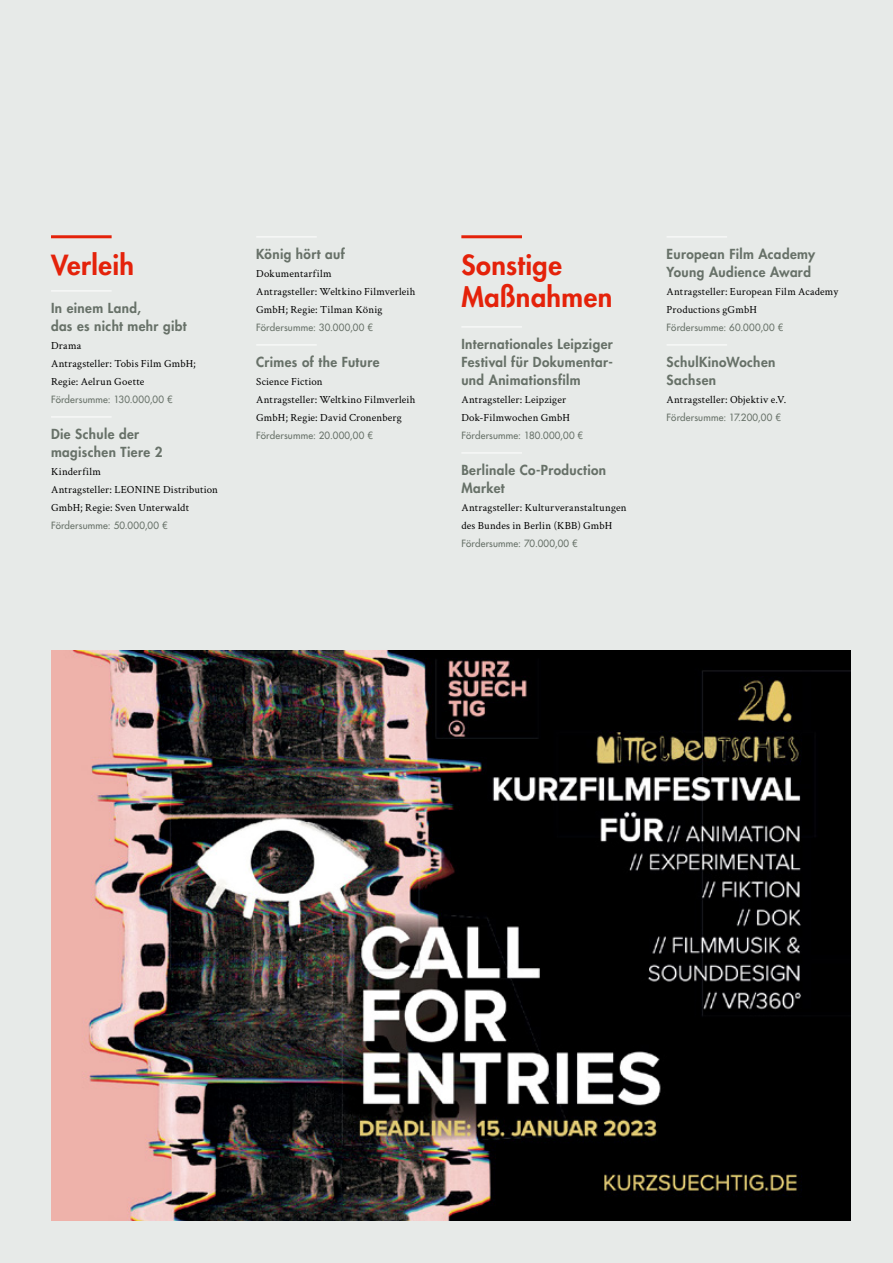
<style>
.page{position:relative;width:893px;height:1263px;background:#e7eae8}
.page>*{position:absolute;margin:0;border:0;box-sizing:border-box;transform-origin:0 0}
.F_Rubrik{font:800 27px/31.5px "Futura Std";letter-spacing:.02em;color:#e4220a}
.F_Filmtitel{font:800 13.5px/18px "Futura Std";letter-spacing:.03em;color:#677168}
.F_Daten{font:10.8px/18px "Crimson Text";letter-spacing:.015em;color:#000}
.F_Fördersumme{font:500 9.75px "Futura Std";letter-spacing:.02em;color:#677168}
</style>
<div class="page">
<hr style="left:51px;top:235px;width:61px;height:3px;background:#e4220a">
<hr style="left:51px;top:291px;width:61px;height:1px;background:#fff">
<hr style="left:51px;top:417px;width:61px;height:1px;background:#fff">
<hr style="left:256px;top:237px;width:61px;height:1px;background:#fff">
<hr style="left:256px;top:345px;width:61px;height:1px;background:#fff">
<hr style="left:461px;top:235px;width:61px;height:3px;background:#e4220a">
<hr style="left:461px;top:327px;width:61px;height:1px;background:#fff">
<hr style="left:461px;top:453px;width:61px;height:1px;background:#fff">
<hr style="left:666px;top:237px;width:61px;height:1px;background:#fff">
<hr style="left:666px;top:345px;width:61px;height:1px;background:#fff">
<img style="left:51px;top:651px;width:799px;height:569px">
<p class="F_Rubrik" style="left:51px;top:249px;width:85px">Verleih</p>
<p class="F_Filmtitel" style="left:51px;top:299px;width:137px">In einem Land,<br>das es nicht mehr gibt</p>
<p class="F_Daten" style="left:51px;top:336px;width:32px">Drama</p>
<p class="F_Daten" style="left:51px;top:354px;width:146px">Antragsteller: Tobis Film GmbH;</p>
<p class="F_Daten" style="left:51px;top:372px;width:95px">Regie: Aelrun Goette</p>
<p class="F_Fördersumme" style="left:51px;top:393px;width:123px">Fördersumme: 130.000,00 €</p>
<p class="F_Filmtitel" style="left:51px;top:425px;width:113px">Die Schule der magischen Tiere 2</p>
<p class="F_Daten" style="left:51px;top:462px;width:51px">Kinderfilm</p>
<p class="F_Daten" style="left:51px;top:480px;width:169px">Antragsteller: LEONINE Distribution<br>GmbH; Regie: Sven Unterwaldt</p>
<p class="F_Fördersumme" style="left:51px;top:519px;width:118px">Fördersumme: 50.000,00 €</p>
<p class="F_Filmtitel" style="left:256px;top:245px;width:90px">König hört auf</p>
<p class="F_Daten" style="left:256px;top:264px;width:77px">Dokumentarfilm</p>
<p class="F_Daten" style="left:256px;top:282px;width:161px">Antragsteller: Weltkino Filmverleih<br>GmbH; Regie: Tilman König</p>
<p class="F_Fördersumme" style="left:256px;top:321px;width:118px">Fördersumme: 30.000,00 €</p>
<p class="F_Filmtitel" style="left:256px;top:353px;width:125px">Crimes of the Future</p>
<p class="F_Daten" style="left:256px;top:372px;width:68px">Science Fiction</p>
<p class="F_Daten" style="left:256px;top:390px;width:161px">Antragsteller: Weltkino Filmverleih<br>GmbH; Regie: David Cronenberg</p>
<p class="F_Fördersumme" style="left:256px;top:429px;width:118px">Fördersumme: 20.000,00 €</p>
<p class="F_Rubrik" style="left:461px;top:249px;width:153px">Sonstige<br>Maßnahmen</p>
<p class="F_Filmtitel" style="left:461px;top:335px;width:153px;text-align:justify">Internationales Leipziger Festival für Dokumentar&shy;und Animationsfilm</p>
<p class="F_Daten" style="left:461px;top:390px;width:110px">Antragsteller: Leipziger<br>Dok-Filmwochen GmbH</p>
<p class="F_Fördersumme" style="left:461px;top:429px;width:123px">Fördersumme: 180.000,00 €</p>
<p class="F_Filmtitel" style="left:461px;top:461px;width:146px">Berlinale Co-Production<br>Market</p>
<p class="F_Daten" style="left:461px;top:498px;width:167px">Antragsteller: Kulturveranstaltungen des Bundes in Berlin (KBB) GmbH</p>
<p class="F_Fördersumme" style="left:461px;top:537px;width:118px">Fördersumme: 70.000,00 €</p>
<p class="F_Filmtitel" style="left:666px;top:245px;width:150px">European Film Academy<br>Young Audience Award</p>
<p class="F_Daten" style="left:666px;top:282px;width:173px">Antragsteller: European Film Academy<br>Productions gGmbH</p>
<p class="F_Fördersumme" style="left:666px;top:321px;width:118px">Fördersumme: 60.000,00 €</p>
<p class="F_Filmtitel" style="left:666px;top:353px;width:110px">SchulKinoWochen<br>Sachsen</p>
<p class="F_Daten" style="left:666px;top:390px;width:121px">Antragsteller: Objektiv e.V.</p>
<p class="F_Fördersumme" style="left:666px;top:411px;width:116px">Fördersumme: 17.200,00 €</p>
</div>
